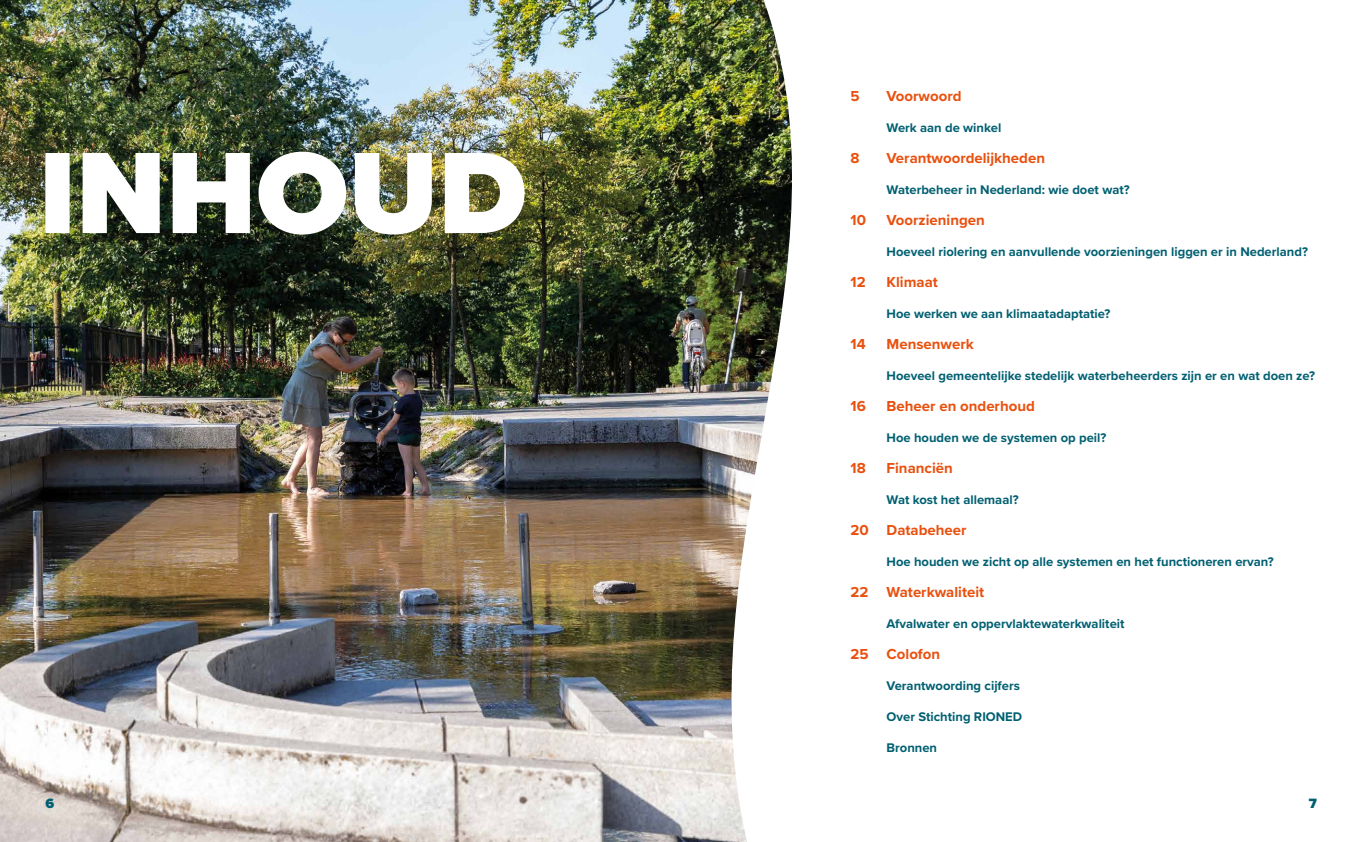
<style>
.page{position:relative;width:1361px;height:842px;background:#fff}
.page>*{position:absolute;margin:0;border:0;box-sizing:border-box;transform-origin:0 0}
.t1{font:700 15px "Proxima Nova";color:#e9500e}
.t2{font:900 14px "Proxima Nova";color:#006071}
.t3{font:700 13px "Proxima Nova";color:#006071}
</style>
<div class="page">
<img style="left:0;top:0;width:675px;height:842px">
<img style="left:675px;top:0;width:117px;height:842px">
<img style="left:45px;top:152px;width:479px;height:82px">
<p class="t1" style="left:850px;top:85px;width:11px">5</p>
<p class="t1" style="left:886px;top:85px;width:76px">Voorwoord</p>
<p class="t3" style="left:886px;top:118px;width:116px">Werk aan de winkel</p>
<p class="t1" style="left:850px;top:147px;width:11px">8</p>
<p class="t1" style="left:886px;top:147px;width:160px">Verantwoordelijkheden</p>
<p class="t3" style="left:886px;top:180px;width:245px">Waterbeheer in Nederland: wie doet wat?</p>
<p class="t1" style="left:850px;top:209px;width:17px">10</p>
<p class="t1" style="left:886px;top:209px;width:100px">Voorzieningen</p>
<p class="t3" style="left:886px;top:242px;width:423px">Hoeveel riolering en aanvullende voorzieningen liggen er in Nederland?</p>
<p class="t1" style="left:850px;top:271px;width:17px">12</p>
<p class="t1" style="left:886px;top:271px;width:53px">Klimaat</p>
<p class="t3" style="left:886px;top:304px;width:225px">Hoe werken we aan klimaatadaptatie?</p>
<p class="t1" style="left:850px;top:333px;width:17px">14</p>
<p class="t1" style="left:886px;top:333px;width:89px">Mensenwerk</p>
<p class="t3" style="left:886px;top:366px;width:430px">Hoeveel gemeentelijke stedelijk waterbeheerders zijn er en wat doen ze?</p>
<p class="t1" style="left:850px;top:395px;width:17px">16</p>
<p class="t1" style="left:886px;top:395px;width:150px">Beheer en onderhoud</p>
<p class="t3" style="left:886px;top:428px;width:221px">Hoe houden we de systemen op peil?</p>
<p class="t1" style="left:850px;top:457px;width:17px">18</p>
<p class="t1" style="left:886px;top:457px;width:68px">Financiën</p>
<p class="t3" style="left:886px;top:490px;width:133px">Wat kost het allemaal?</p>
<p class="t1" style="left:850px;top:519px;width:117px">20 Databeheer</p>
<p class="t3" style="left:886px;top:552px;width:389px">Hoe houden we zicht op alle systemen en het functioneren ervan?</p>
<p class="t1" style="left:850px;top:581px;width:135px">22 Waterkwaliteit</p>
<p class="t3" style="left:886px;top:614px;width:239px">Afvalwater en oppervlaktewaterkwaliteit</p>
<p class="t1" style="left:850px;top:643px;width:91px">25 Colofon</p>
<p class="t3" style="left:886px;top:676px;width:135px">Verantwoording cijfers</p>
<p class="t3" style="left:886px;top:707px;width:137px">Over Stichting RIONED</p>
<p class="t3" style="left:886px;top:738px;width:52px">Bronnen</p>
<p class="t2" style="left:45px;top:792px;width:10px">6</p>
<p class="t2" style="left:1308px;top:792px;width:10px">7</p>
</div>
